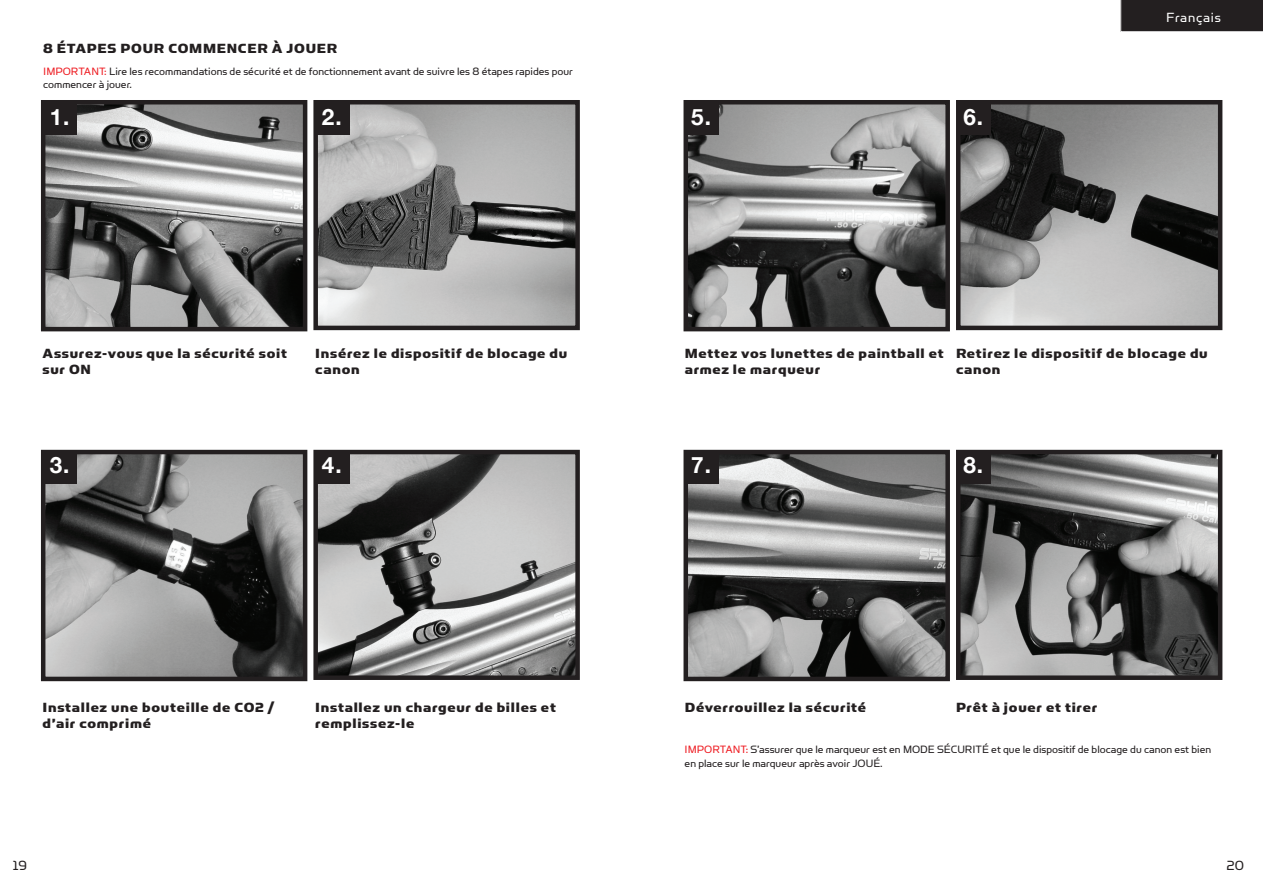
<style>
.page{position:relative;width:1263px;height:893px;background:#fff}
.page>*{position:absolute;margin:0;border:0;box-sizing:border-box;transform-origin:0 0}
.t1{font:700 22.5px "Helvetica Neue";color:#fff}
.t2{font:15px/15.8px "Simian Display Chimpanzee";letter-spacing:.05em;color:#231f20}
.t3{font:15px "Simian Display Orangutan";letter-spacing:.05em;color:#fff}
.t4{font:15px "Simian Display Orangutan";color:#231f20}
.t5{font:12px/13.5px "Simian Display Orangutan";color:#231f20}
.s1{color:#ee1d23}
</style>
<div class="page">
<img style="left:46px;top:455px;width:256px;height:221px">
<div style="left:41px;top:450px;width:266px;height:231px;border:4px solid #231f20"></div>
<img style="left:318px;top:455px;width:257px;height:220px">
<div style="left:313px;top:450px;width:267px;height:230px;border:4px solid #231f20"></div>
<img style="left:46px;top:105px;width:256px;height:221px">
<div style="left:41px;top:100px;width:266px;height:231px;border:4px solid #231f20"></div>
<img style="left:318px;top:105px;width:257px;height:220px">
<div style="left:313px;top:100px;width:267px;height:230px;border:4px solid #231f20"></div>
<div style="left:43px;top:102px;width:34px;height:33px;background:#231f20"></div>
<div style="left:316px;top:102px;width:33px;height:33px;background:#231f20"></div>
<div style="left:43px;top:451px;width:34px;height:32px;background:#231f20"></div>
<div style="left:316px;top:451px;width:33px;height:32px;background:#231f20"></div>
<img style="left:688px;top:455px;width:257px;height:221px">
<div style="left:683px;top:450px;width:267px;height:231px;border:4px solid #231f20"></div>
<img style="left:961px;top:455px;width:256px;height:220px">
<div style="left:956px;top:450px;width:266px;height:230px;border:4px solid #231f20"></div>
<img style="left:688px;top:105px;width:257px;height:221px">
<div style="left:683px;top:100px;width:267px;height:231px;border:4px solid #231f20"></div>
<img style="left:961px;top:105px;width:256px;height:220px">
<div style="left:956px;top:100px;width:266px;height:230px;border:4px solid #231f20"></div>
<div style="left:685px;top:102px;width:33px;height:33px;background:#231f20"></div>
<div style="left:957px;top:102px;width:34px;height:33px;background:#231f20"></div>
<div style="left:685px;top:451px;width:33px;height:32px;background:#231f20"></div>
<div style="left:957px;top:451px;width:34px;height:32px;background:#231f20"></div>
<div style="left:1120px;top:0;width:143px;height:32px;background:#231f20"></div>
<p class="t2" style="left:43px;top:40px;width:295px">8 ÉTAPES POUR COMMENCER À JOUER</p>
<p class="t5" style="left:43px;top:64px;width:531px"><span class="s1">IMPORTANT:</span> Lire les recommandations de sécurité et de fonctionnement avant de suivre les 8 étapes rapides pour commencer à jouer.</p>
<h1 class="t1" style="left:50px;top:103px;width:21px">1.</h1>
<h1 class="t1" style="left:322px;top:103px;width:21px">2.</h1>
<p class="t2" style="left:43px;top:346px;width:246px">Assurez-vous que la sécurité soit sur ON</p>
<p class="t2" style="left:315px;top:346px;width:254px">Insérez le dispositif de blocage du canon</p>
<h1 class="t1" style="left:50px;top:451px;width:21px">3.</h1>
<h1 class="t1" style="left:322px;top:451px;width:21px">4.</h1>
<p class="t2" style="left:43px;top:700px;width:233px">Installez une bouteille de CO2 / d’air comprimé</p>
<p class="t2" style="left:315px;top:700px;width:242px">Installez un chargeur de billes et remplissez-le</p>
<p class="t4" style="left:13px;top:857px;width:16px">19</p>
<h1 class="t1" style="left:691px;top:103px;width:21px">5.</h1>
<h1 class="t1" style="left:963px;top:103px;width:21px">6.</h1>
<p class="t3" style="left:1166px;top:10px;width:56px">Français</p>
<p class="t2" style="left:685px;top:346px;width:260px">Mettez vos lunettes de paintball et armez le marqueur</p>
<p class="t2" style="left:956px;top:346px;width:253px">Retirez le dispositif de blocage du canon</p>
<h1 class="t1" style="left:691px;top:451px;width:21px">7.</h1>
<h1 class="t1" style="left:963px;top:451px;width:21px">8.</h1>
<p class="t2" style="left:685px;top:700px;width:183px">Déverrouillez la sécurité</p>
<p class="t2" style="left:956px;top:700px;width:143px">Prêt à jouer et tirer</p>
<p class="t5" style="left:685px;top:743px;width:528px"><span class="s1">IMPORTANT:</span> S’assurer que le marqueur est en MODE SÉCURITÉ et que le dispositif de blocage du canon est bien en place sur le marqueur après avoir JOUÉ.</p>
<p class="t4" style="left:1226px;top:857px;width:19px">20</p>
</div>
